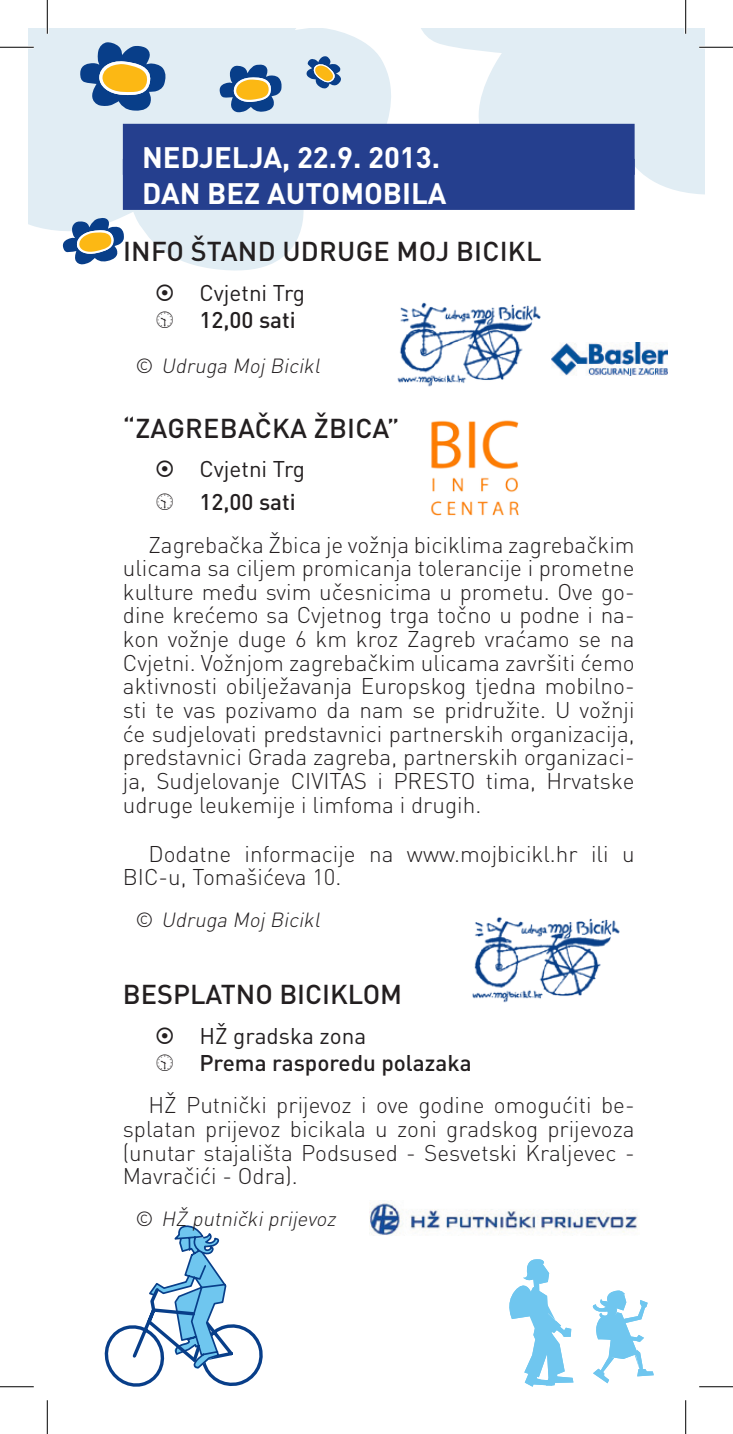
<style>
.page{position:relative;width:733px;height:1434px;background:#fff}
.page>*{position:absolute;margin:0;border:0;box-sizing:border-box;transform-origin:0 0}
.NASLOV_DANA_BIJELI{font:700 29.25px "DIN Pro";color:#fff}
.NASLOV_dogadjaja{font:500 27px "DIN Pro";letter-spacing:.01em;color:#231f20}
.TXT_-_opis{font:300 22.5px/23.6px "DIN Pro";color:#231f20;text-align:justify}
.t1{font:500 22.5px "DIN Pro";color:#231f20}
.t2{font:22.5px "DIN Pro";color:#231f20}
.t3{font:italic 300 20.25px "DIN Pro";color:#231f20}
.s1{font-style:normal}
</style>
<div class="page">
<img style="left:370px;top:1203px;width:268px;height:32px">
<img style="left:397px;top:302px;width:144px;height:85px">
<img style="left:472px;top:917px;width:148px;height:86px">
<img style="left:431px;top:420px;width:88px;height:96px">
<img style="left:551px;top:342px;width:116px;height:33px">
<svg style="left:28px;top:28px;width:369px;height:243px;fill:#e1edf4"></svg>
<svg style="left:414px;top:28px;width:290px;height:169px;fill:#e1edf4"></svg>
<svg style="left:80px;top:42px;width:86px;height:69px;background:#8c9ba2"></svg>
<svg style="left:219px;top:64px;width:62px;height:48px;background:#88979d"></svg>
<svg style="left:62px;top:218px;width:62px;height:46px"></svg>
<svg style="left:306px;top:56px;width:35px;height:33px"></svg>
<svg style="left:104px;top:1225px;width:159px;height:162px"></svg>
<svg style="left:509px;top:1259px;width:64px;height:128px"></svg>
<svg style="left:592px;top:1290px;width:61px;height:93px"></svg>
<div style="left:123px;top:124px;width:511px;height:51px;background:#253f8e"></div>
<div style="left:123px;top:159px;width:511px;height:51px;background:#253f8e"></div>
<hr style="left:0;top:46px;width:34px;height:3px;background:#fff">
<hr style="left:699px;top:46px;width:33px;height:3px;background:#fff">
<hr style="left:46px;top:0;width:3px;height:34px;background:#fff">
<hr style="left:684px;top:0;width:2px;height:34px;background:#fff">
<hr style="left:0;top:47px;width:34px;height:1px;background:#000">
<hr style="left:699px;top:47px;width:33px;height:1px;background:#000">
<hr style="left:0;top:1386px;width:34px;height:1px;background:#000">
<hr style="left:699px;top:1386px;width:33px;height:1px;background:#000">
<hr style="left:47px;top:0;width:1px;height:34px;background:#000">
<hr style="left:47px;top:1400px;width:1px;height:34px;background:#000">
<hr style="left:685px;top:0;width:1px;height:34px;background:#000">
<hr style="left:685px;top:1400px;width:1px;height:34px;background:#000">
<p class="NASLOV_DANA_BIJELI" style="left:142px;top:138px;width:299px">NEDJELJA, 22.9. 2013.</p>
<p class="NASLOV_DANA_BIJELI" style="left:142px;top:173px;width:306px">DAN BEZ AUTOMOBILA</p>
<p class="NASLOV_dogadjaja" style="left:123px;top:233px;width:420px">INFO ŠTAND UDRUGE MOJ BICIKL</p>
<p class="t2" style="left:199px;top:278px;width:107px">Cvjetni Trg</p>
<p class="t1" style="left:199px;top:305px;width:98px">12,00 sati</p>
<p class="t3" style="left:136px;top:352px;width:190px"><span class="s1">©</span> Udruga Moj Bicikl</p>
<p class="NASLOV_dogadjaja" style="left:123px;top:410px;width:278px">“ZAGREBAČKA ŽBICA”</p>
<p class="t2" style="left:199px;top:454px;width:107px">Cvjetni Trg</p>
<p class="t1" style="left:199px;top:486px;width:98px">12,00 sati</p>
<p class="TXT_-_opis" style="left:123px;top:532px;width:513px;text-indent:26px">Zagrebačka Žbica je vožnja biciklima zagrebačkim ulicama sa ciljem promicanja tolerancije i prometne kulture među svim učesnicima u prometu. Ove go&shy;dine krećemo sa Cvjetnog trga točno u podne i na&shy;kon vožnje duge 6 km kroz Zagreb vraćamo se na Cvjetni. Vožnjom zagrebačkim ulicama završiti ćemo aktivnosti obilježavanja Europskog tjedna mobilno&shy;sti te vas pozivamo da nam se pridružite. U vožnji će sudjelovati predstavnici partnerskih organizacija, predstavnici Grada zagreba, partnerskih organizaci&shy;ja, Sudjelovanje CIVITAS i PRESTO tima, Hrvatske udruge leukemije i limfoma i drugih.</p>
<p class="TXT_-_opis" style="left:123px;top:841px;width:513px;text-indent:26px">Dodatne informacije na www.mojbicikl.hr ili u<br>BIC-u, Tomašićeva 10.</p>
<p class="t3" style="left:136px;top:906px;width:190px"><span class="s1">©</span> Udruga Moj Bicikl</p>
<p class="NASLOV_dogadjaja" style="left:123px;top:976px;width:281px">BESPLATNO BICIKLOM</p>
<p class="t2" style="left:199px;top:1020px;width:168px">HŽ gradska zona</p>
<p class="t1" style="left:199px;top:1047px;width:273px">Prema rasporedu polazaka</p>
<p class="TXT_-_opis" style="left:123px;top:1093px;width:513px;text-indent:26px">HŽ Putnički prijevoz i ove godine omogućiti be&shy;splatan prijevoz bicikala u zoni gradskog prijevoza (unutar stajališta Podsused - Sesvetski Kraljevec - Mavračići - Odra).</p>
<p class="t3" style="left:136px;top:1205px;width:206px"><span class="s1">©</span> HŽ putničkiprijevoz</p>
</div>
